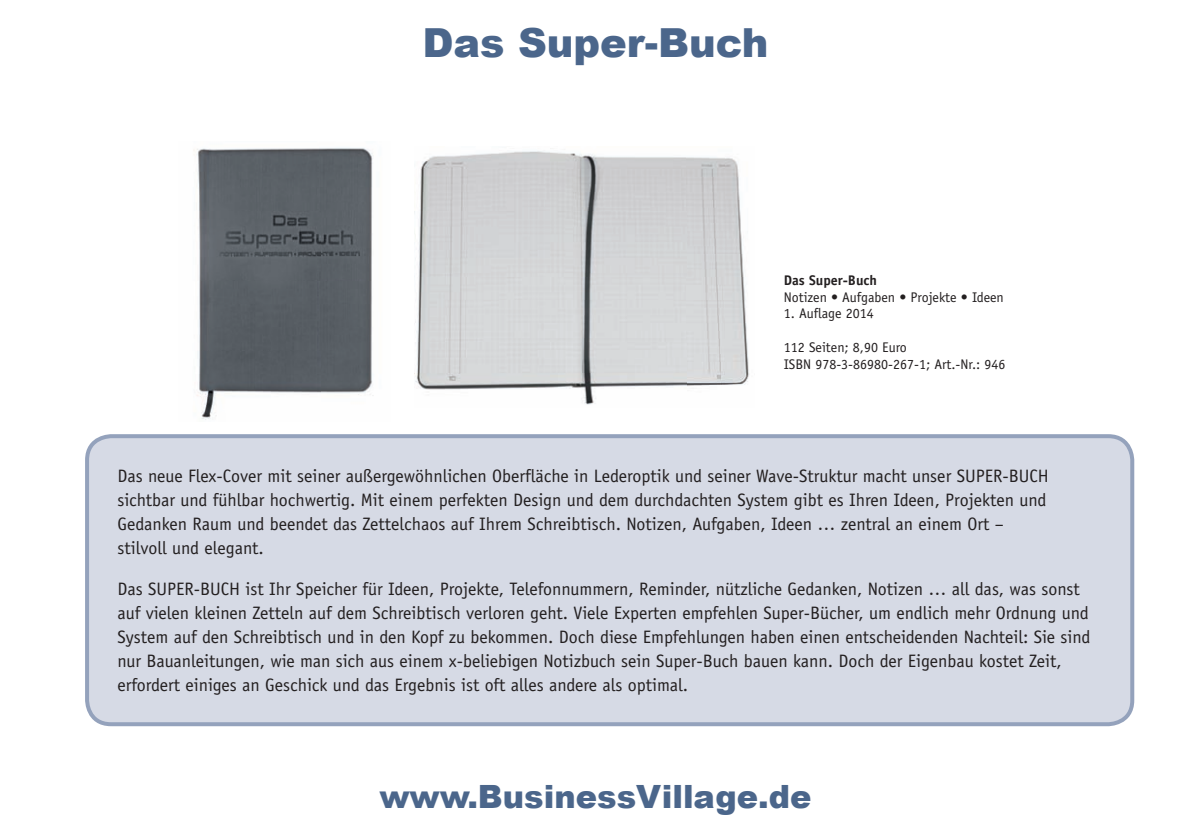
<style>
.page{position:relative;width:1191px;height:840px;background:#fff}
.page>*{position:absolute;margin:0;border:0;box-sizing:border-box;transform-origin:0 0}
.t1{font:900 40px "Arial";color:#4b668b}
.t2{font:900 32px "Arial";color:#4b668b}
.t3{font:18px/24px "Officina Sans";color:#231f20}
.t4{font:14px/16.8px "Officina Sans";color:#231f20}
.t5{font:700 14px "Officina Sans";color:#231f20}
</style>
<div class="page">
<div style="left:87px;top:436px;width:1045px;height:287px;background:#d6dae5;border-radius:24px"></div>
<div style="left:85px;top:434px;width:1049px;height:291px;border:4px solid #94a2bc;border-radius:24px"></div>
<img style="left:414px;top:151px;width:335px;height:254px">
<img style="left:193px;top:148px;width:181px;height:272px">
<h1 class="t1" style="left:422px;top:14px;width:348px">Das Super-Buch</h1>
<p class="t5" style="left:784px;top:271px;width:95px">Das Super-Buch</p>
<p class="t4" style="left:784px;top:288px;width:221px">Notizen • Aufgaben • Projekte • Ideen</p>
<p class="t4" style="left:784px;top:305px;width:91px">1. Auflage 2014</p>
<p class="t4" style="left:784px;top:339px;width:223px">112 Seiten; 8,90 Euro<br>ISBN 978-3-86980-267-1; Art.-Nr.: 946</p>
<p class="t3" style="left:117px;top:463px;width:932px">Das neue Flex-Cover mit seiner außergewöhnlichen Oberfläche in Lederoptik und seiner Wave-Struktur macht unser SUPER-BUCH sichtbar und fühlbar hochwertig. Mit einem perfekten Design und dem durchdachten System gibt es Ihren Ideen, Projekten und Gedanken Raum und beendet das Zettelchaos auf Ihrem Schreibtisch. Notizen, Aufgaben, Ideen … zentral an einem Ort – stilvoll und elegant.</p>
<p class="t3" style="left:117px;top:576px;width:974px">Das SUPER-BUCH ist Ihr Speicher für Ideen, Projekte, Telefonnummern, Reminder, nützliche Gedanken, Notizen … all das, was sonst auf vielen kleinen Zetteln auf dem Schreibtisch verloren geht. Viele Experten empfehlen Super-Bücher, um endlich mehr Ordnung und System auf den Schreibtisch und in den Kopf zu bekommen. Doch diese Empfehlungen haben einen entscheidenden Nachteil: Sie sind nur Bauanleitungen, wie man sich aus einem x-beliebigen Notizbuch sein Super-Buch bauen kann. Doch der Eigenbau kostet Zeit, erfordert einiges an Geschick und das Ergebnis ist oft alles andere als optimal.</p>
<h2 class="t2" style="left:379px;top:773px;width:434px">www.BusinessVillage.de</h2>
</div>
